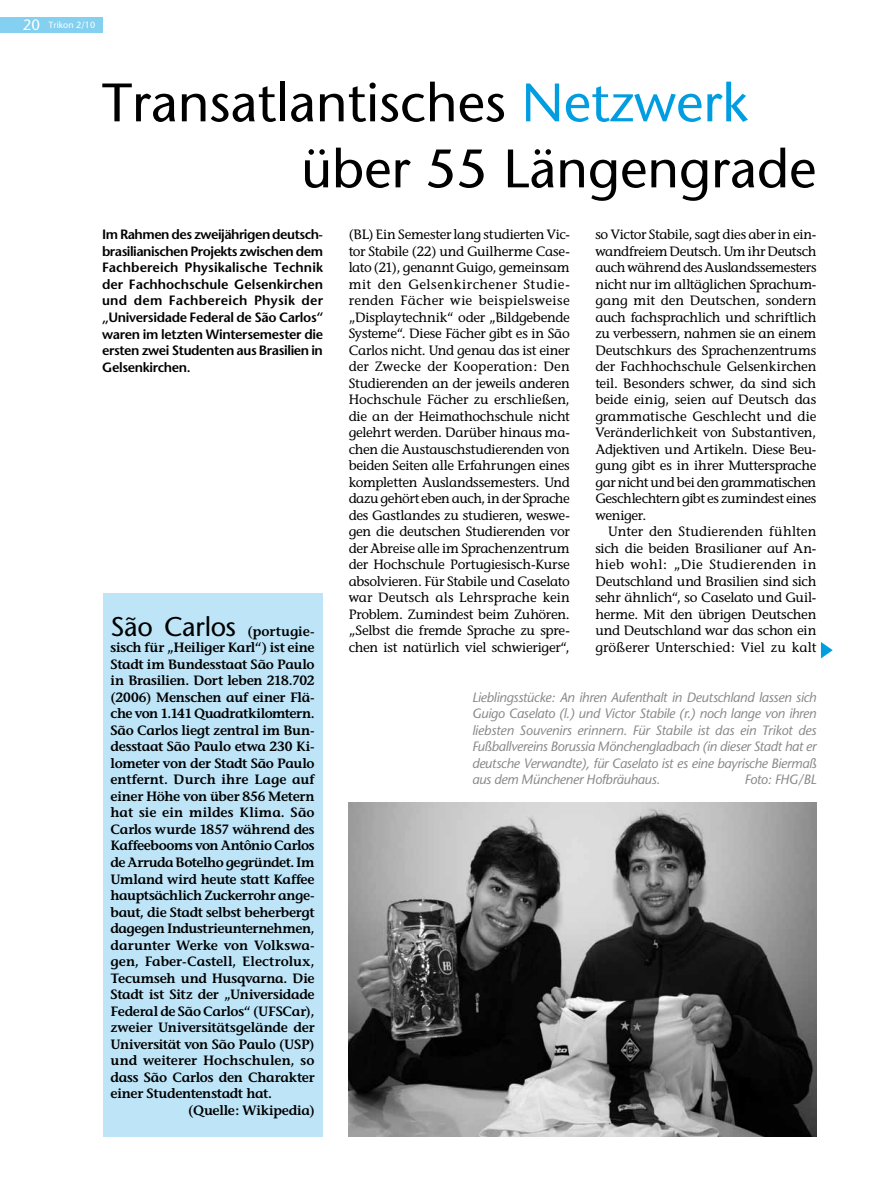
<style>
.page{position:relative;width:893px;height:1191px;background:#fff}
.page>*{position:absolute;margin:0;border:0;box-sizing:border-box;transform-origin:0 0}
.t1{font:54px/66px "Stone Sans";color:#000}
.t2{font:13.5px/16.5px "Stone Informal";letter-spacing:-.015em;color:#000;text-align:justify}
.t3{font:600 13.5px "Stone Informal";letter-spacing:-.02em;color:#000}
.t4{font:italic 13.5px/16.5px "Stone Sans";letter-spacing:-.02em;color:#87888a;text-align:justify}
.t5{font:600 13.5px/16.5px "Stone Sans";letter-spacing:-.03em;color:#000;text-align:justify}
.t6{font:600 13.5px "Stone Informal";letter-spacing:.005em;color:#000}
.t7{font:600 13.5px "Stone Informal";letter-spacing:-.04em;color:#000}
.t8{font:600 13.5px "Stone Informal";letter-spacing:.01em;color:#000}
.t9{font:600 13.5px "Stone Informal";color:#000}
.t10{font:9px "Stone Sans";color:#fff}
.s1{font-size:15px}
.s2{color:#009ee0}
.s3{font-family:"Stone Sans";font-weight:400;font-size:27px}
</style>
<div class="page">
<div style="left:0;top:17px;width:102px;height:16px;background:#84d0f0"></div>
<div style="left:103px;top:593px;width:219px;height:543px;background:#bde4f7"></div>
<svg style="left:821px;top:642px;width:12px;height:16px"></svg>
<img style="left:349px;top:802px;width:467px;height:334px">
<p class="t10" style="left:23px;top:19px;width:74px"><span class="s1">20</span> Trikon 2/10</p>
<h1 class="t1" style="left:301px;top:70px;width:517px;text-indent:-199px">Transatlantisches <span class="s2">Netzwerk </span>über 55 Längengrade</h1>
<p class="t5" style="left:102px;top:226px;width:223px">Im Rahmen des zweijährigen deutsch&shy;brasilianischen Projekts zwischen dem Fachbereich Physikalische Technik der Fachhochschule Gelsenkirchen und dem Fachbereich Physik der „Universidade Federal de São Carlos“ waren im letzten Wintersemester die ersten zwei Studenten aus Brasilien in Gelsenkirchen.</p>
<p class="t2" style="left:349px;top:226px;width:223px">(BL) Ein Semester lang studierten Vic&shy;tor Stabile (22) und Guilherme Case&shy;lato (21), genannt Guigo, gemeinsam mit den Gelsenkirchener Studie&shy;renden Fächer wie beispielsweise „Displaytechnik“ oder „Bildgebende Systeme“. Diese Fächer gibt es in São Carlos nicht. Und genau das ist einer der Zwecke der Kooperation: Den Studierenden an der jeweils anderen Hochschule Fächer zu erschließen, die an der Heimathochschule nicht gelehrt werden. Darüber hinaus ma&shy;chen die Austauschstudierenden von beiden Seiten alle Erfahrungen eines kompletten Auslandssemesters. Und dazu gehört eben auch, in der Sprache des Gastlandes zu studieren, weswe&shy;gen die deutschen Studierenden vor der Abreise alle im Sprachenzentrum der Hochschule Portugiesisch-Kurse absolvieren. Für Stabile und Caselato war Deutsch als Lehrsprache kein Problem. Zumindest beim Zuhören. „Selbst die fremde Sprache zu spre&shy;chen ist natürlich viel schwieriger“,</p>
<p class="t2" style="left:595px;top:226px;width:223px">so Victor Stabile, sagt dies aber in ein&shy;wandfreiem Deutsch. Um ihr Deutsch auch während des Auslandssemesters nicht nur im alltäglichen Sprachum&shy;gang mit den Deutschen, sondern auch fachsprachlich und schriftlich zu verbessern, nahmen sie an einem Deutschkurs des Sprachenzentrums der Fachhochschule Gelsenkirchen teil. Besonders schwer, da sind sich beide einig, seien auf Deutsch das grammatische Geschlecht und die Veränderlichkeit von Substantiven, Adjektiven und Artikeln. Diese Beu&shy;gung gibt es in ihrer Muttersprache gar nicht und bei den grammatischen Geschlechtern gibt es zumindest eines weniger.</p>
<p class="t2" style="left:595px;top:523px;width:223px;text-indent:13px">Unter den Studierenden fühlten sich die beiden Brasilianer auf An&shy;hieb wohl: „Die Studierenden in Deutschland und Brasilien sind sich sehr ähnlich“, so Caselato und Guil&shy;herme. Mit den übrigen Deutschen und Deutschland war das schon ein größerer Unterschied: Viel zu kalt</p>
<p class="t9" style="left:111px;top:623px;width:206px"><span class="s3">São Carlos</span> (portugie-</p>
<p class="t3" style="left:111px;top:639px;width:206px">sisch für „Heiliger Karl“) ist eine</p>
<p class="t3" style="left:111px;top:656px;width:206px">Stadt im Bundesstaat São Paulo</p>
<p class="t3" style="left:111px;top:672px;width:206px">in Brasilien. Dort leben 218.702</p>
<p class="t3" style="left:111px;top:689px;width:206px">(2006) Menschen auf einer Flä-</p>
<p class="t7" style="left:111px;top:705px;width:206px">che von 1.141 Quadratkilomtern.</p>
<p class="t3" style="left:111px;top:722px;width:206px">São Carlos liegt zentral im Bun-</p>
<p class="t3" style="left:111px;top:738px;width:206px">desstaat São Paulo etwa 230 Ki-</p>
<p class="t3" style="left:111px;top:755px;width:206px">lometer von der Stadt São Paulo</p>
<p class="t6" style="left:111px;top:771px;width:206px">entfernt. Durch ihre Lage auf</p>
<p class="t3" style="left:111px;top:788px;width:206px">einer Höhe von über 856 Metern</p>
<p class="t8" style="left:111px;top:804px;width:206px">hat sie ein mildes Klima. São</p>
<p class="t3" style="left:111px;top:821px;width:206px">Carlos wurde 1857 während des</p>
<p class="t3" style="left:111px;top:837px;width:206px">Kaffeebooms von Antônio Carlos</p>
<p class="t3" style="left:111px;top:854px;width:206px">de Arruda Botelho gegründet. Im</p>
<p class="t3" style="left:111px;top:870px;width:206px">Umland wird heute statt Kaffee</p>
<p class="t3" style="left:111px;top:887px;width:206px">hauptsächlich Zuckerrohr ange-</p>
<p class="t3" style="left:111px;top:903px;width:206px">baut, die Stadt selbst beherbergt</p>
<p class="t3" style="left:111px;top:920px;width:206px">dagegen Industrieunternehmen,</p>
<p class="t3" style="left:111px;top:936px;width:206px">darunter Werke von Volkswa-</p>
<p class="t6" style="left:111px;top:953px;width:206px">gen, Faber-Castell, Electrolux,</p>
<p class="t3" style="left:111px;top:969px;width:206px">Tecumseh und Husqvarna. Die</p>
<p class="t3" style="left:111px;top:986px;width:206px">Stadt ist Sitz der „Universidade</p>
<p class="t3" style="left:111px;top:1002px;width:206px">Federal de São Carlos“ (UFSCar),</p>
<p class="t3" style="left:111px;top:1019px;width:206px">zweier Universitätsgelände der</p>
<p class="t3" style="left:111px;top:1035px;width:206px">Universität von São Paulo (USP)</p>
<p class="t6" style="left:111px;top:1052px;width:206px">und weiterer Hochschulen, so</p>
<p class="t3" style="left:111px;top:1068px;width:206px">dass São Carlos den Charakter</p>
<p class="t3" style="left:111px;top:1085px;width:163px">einer Studentenstadt hat.</p>
<p class="t3" style="left:188px;top:1101px;width:128px">(Quelle: Wikipedia)</p>
<p class="t4" style="left:472px;top:688px;width:346px">Lieblingsstücke: An ihren Aufenthalt in Deutschland lassen sich Guigo Caselato (l.) und Victor Stabile (r.) noch lange von ihren liebsten Souvenirs erinnern. Für Stabile ist das ein Trikot des Fußballvereins Borussia Mönchengladbach (in dieser Stadt hat er deutsche Verwandte), für Caselato ist es eine bayrische Biermaß aus dem Münchener Hofbräuhaus.</p>
<p class="t4" style="left:744px;top:771px;width:74px">Foto: FHG/BL</p>
</div>
